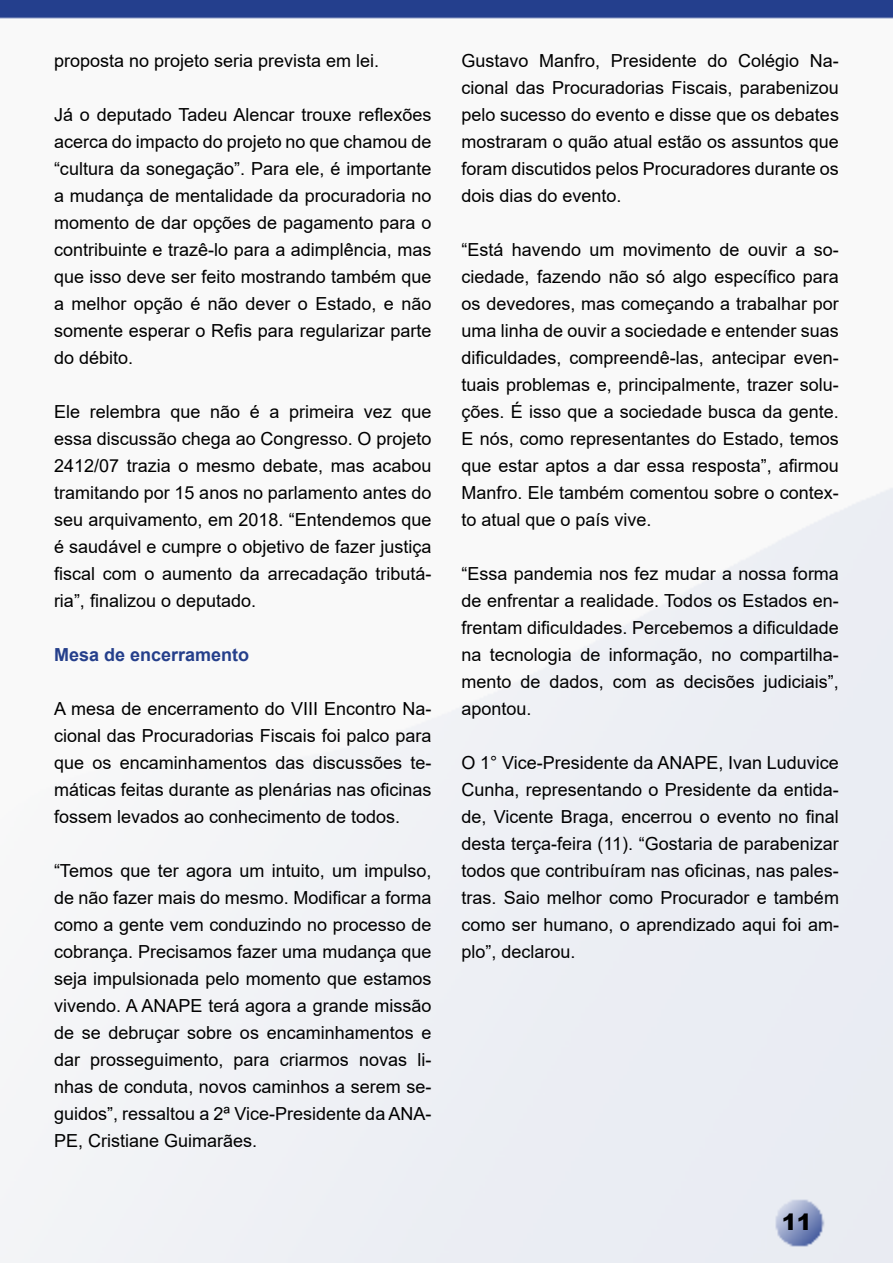
<style>
.page{position:relative;width:893px;height:1263px;background:#fff}
.page>*{position:absolute;margin:0;border:0;box-sizing:border-box;transform-origin:0 0}
.t1{font:900 22.5px "Arial";color:#000}
.t2{font:18px/27px "Arial";color:#000;text-align:justify}
.t3{font:700 18px "Arial";color:#253f8b}
</style>
<div class="page">
<img style="left:0;top:0;width:893px;height:1263px">
<p class="t2" style="left:54px;top:47px;width:327px">proposta no projeto seria prevista em lei.</p>
<p class="t2" style="left:54px;top:101px;width:379px">Já o deputado Tadeu Alencar trouxe reflexões acerca do impacto do projeto no que chamou de “cultura da sonegação”. Para ele, é importante a mudança de mentalidade da procuradoria no momento de dar opções de pagamento para o contribuinte e trazê-lo para a adimplência, mas que isso deve ser feito mostrando também que a melhor opção é não dever o Estado, e não somente esperar o Refis para regularizar parte do débito.</p>
<p class="t2" style="left:54px;top:398px;width:379px">Ele relembra que não é a primeira vez que essa discussão chega ao Congresso. O projeto 2412/07 trazia o mesmo debate, mas acabou tramitando por 15 anos no parlamento antes do seu arquivamento, em 2018. “Entendemos que é saudável e cumpre o objetivo de fazer justiça fiscal com o aumento da arrecadação tributá&shy;ria”, finalizou o deputado.</p>
<p class="t3" style="left:54px;top:642px;width:197px">Mesa de encerramento</p>
<p class="t2" style="left:54px;top:695px;width:379px">A mesa de encerramento do VIII Encontro Na&shy;cional das Procuradorias Fiscais foi palco para que os encaminhamentos das discussões te&shy;máticas feitas durante as plenárias nas oficinas fossem levados ao conhecimento de todos.</p>
<p class="t2" style="left:54px;top:857px;width:379px">“Temos que ter agora um intuito, um impulso, de não fazer mais do mesmo. Modificar a forma como a gente vem conduzindo no processo de cobrança. Precisamos fazer uma mudança que seja impulsionada pelo momento que estamos vivendo. A ANAPE terá agora a grande missão de se debruçar sobre os encaminhamentos e dar prosseguimento, para criarmos novas li&shy;nhas de conduta, novos caminhos a serem se&shy;guidos”, ressaltou a 2ª Vice-Presidente da ANA-PE, Cristiane Guimarães.</p>
<p class="t2" style="left:461px;top:47px;width:379px">Gustavo Manfro, Presidente do Colégio Na&shy;cional das Procuradorias Fiscais, parabenizou pelo sucesso do evento e disse que os debates mostraram o quão atual estão os assuntos que foram discutidos pelos Procuradores durante os dois dias do evento.</p>
<p class="t2" style="left:461px;top:236px;width:379px">“Está havendo um movimento de ouvir a so&shy;ciedade, fazendo não só algo específico para os devedores, mas começando a trabalhar por uma linha de ouvir a sociedade e entender suas dificuldades, compreendê-las, antecipar even&shy;tuais problemas e, principalmente, trazer solu&shy;ções. É isso que a sociedade busca da gente.<br>E nós, como representantes do Estado, temos que estar aptos a dar essa resposta”, afirmou Manfro. Ele também comentou sobre o contex&shy;to atual que o país vive.</p>
<p class="t2" style="left:461px;top:560px;width:379px">“Essa pandemia nos fez mudar a nossa forma de enfrentar a realidade. Todos os Estados en&shy;frentam dificuldades. Percebemos a dificuldade na tecnologia de informação, no compartilha&shy;mento de dados, com as decisões judiciais”, apontou.</p>
<p class="t2" style="left:461px;top:749px;width:379px">O 1° Vice-Presidente da ANAPE, Ivan Luduvice Cunha, representando o Presidente da entida&shy;de, Vicente Braga, encerrou o evento no final desta terça-feira (11). “Gostaria de parabenizar todos que contribuíram nas oficinas, nas pales&shy;tras. Saio melhor como Procurador e também como ser humano, o aprendizado aqui foi am&shy;plo”, declarou.</p>
<p class="t1" style="left:782px;top:1206px;width:32px">11</p>
</div>
